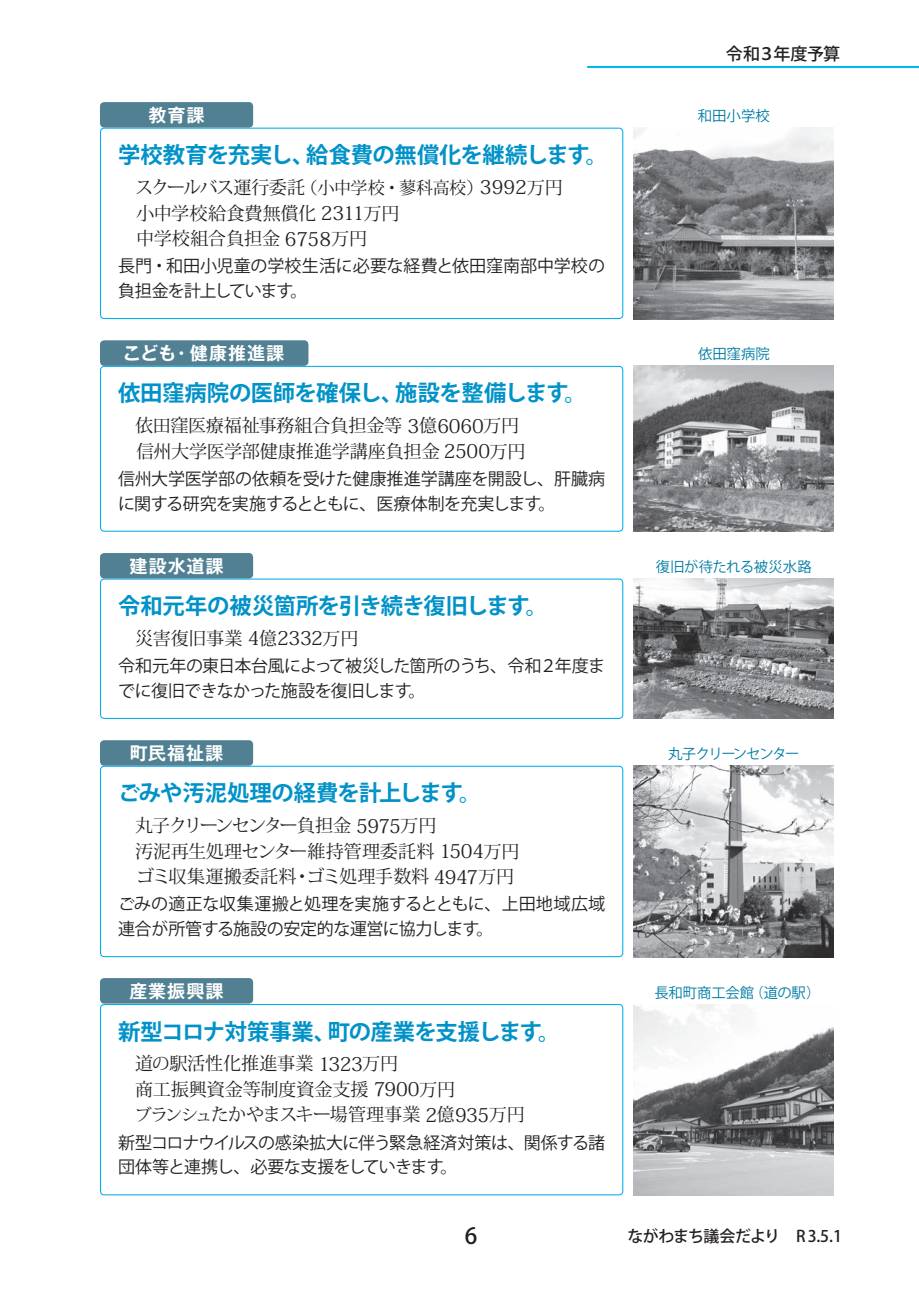
<style>
.page{position:relative;width:919px;height:1289px;background:#fff}
.page>*{position:absolute;margin:0;border:0;box-sizing:border-box;transform-origin:0 0}
.t1{font:700 22.35px "Koz Go Pro";letter-spacing:-.025em;color:#0092c8}
.t2{font:700 22.35px "Koz Go Pro";letter-spacing:-.055em;color:#0092c8}
.t3{font:700 22.35px "Koz Go Pro";letter-spacing:-.005em;color:#0092c8}
.t4{font:700 22.35px "Koz Go Pro";color:#0099d1}
.t5{font:500 22.35px "Koz Go Pro";color:#231f20}
.t6{font:19.2px "Koz Min Pro";color:#231f20}
.t7{font:18px/25.5px "Koz Min Pro";letter-spacing:-.015em;color:#231f20}
.t8{font:700 18px "Gothic MB101 Pro De";letter-spacing:.05em;color:#fff}
.t9{font:18px "Koz Min Pro";letter-spacing:-.075em;color:#231f20}
.t10{font:18px "Koz Min Pro";letter-spacing:.01em;color:#231f20}
.t11{font:16.95px/24.5px "Koz Go Pro";letter-spacing:-.025em;color:#231f20}
.t12{font:16.95px/24.5px "Koz Go Pro";letter-spacing:-.05em;color:#231f20}
.t13{font:16.95px/24.5px "Koz Go Pro";letter-spacing:-.045em;color:#231f20}
.t14{font:16.95px/24.5px "Koz Go Pro";color:#231f20}
.t15{font:16.95px/24.5px "Koz Go Pro";letter-spacing:-.005em;color:#231f20}
.t16{font:16.95px "Koz Min Pro";letter-spacing:-.02em;color:#231f20}
.t17{font:500 16.95px "Koz Go Pro";letter-spacing:-.035em;color:#231f20}
.t18{font:500 15.9px "Koz Go Pro";letter-spacing:-.04em;color:#231f20}
.t19{font:14.4px "Koz Go Pro";letter-spacing:-.02em;color:#007ca4}
.t20{font:14.4px "Koz Go Pro";letter-spacing:-.09em;color:#007ca4}
.s1{font-size:19.2px}
.s2{font-size:18px}
.s3{font-size:16.95px}
</style>
<div class="page">
<hr style="left:587px;top:66px;width:331px;height:2px;background:#00baf1">
<div style="left:100px;top:1003px;width:523px;height:192px;border:1px solid #00aeef;border-radius:4px"></div>
<div style="left:100px;top:765px;width:523px;height:192px;border:1px solid #00aeef;border-radius:4px"></div>
<div style="left:100px;top:128px;width:523px;height:191px;border:1px solid #00aeef;border-radius:4px"></div>
<div style="left:100px;top:366px;width:523px;height:165px;border:1px solid #00aeef;border-radius:4px"></div>
<div style="left:100px;top:578px;width:523px;height:141px;border:1px solid #00aeef;border-radius:4px"></div>
<div style="left:100px;top:978px;width:153px;height:25px;background:#518093;border-radius:4px"></div>
<div style="left:100px;top:340px;width:208px;height:26px;background:#518093;border-radius:4px"></div>
<div style="left:100px;top:102px;width:153px;height:26px;background:#518093;border-radius:4px"></div>
<div style="left:100px;top:553px;width:153px;height:25px;background:#518093;border-radius:4px"></div>
<div style="left:100px;top:740px;width:153px;height:25px;background:#518093;border-radius:4px"></div>
<img style="left:634px;top:578px;width:199px;height:141px">
<img style="left:634px;top:128px;width:199px;height:191px">
<img style="left:634px;top:366px;width:199px;height:166px">
<img style="left:634px;top:765px;width:199px;height:192px">
<img style="left:634px;top:1004px;width:199px;height:191px">
<p class="t8" style="left:148px;top:100px;width:57px">教育課</p>
<p class="t1" style="left:306px;top:141px;width:285px">給食費の無償化を継続します</p>
<p class="t3" style="left:118px;top:141px;width:198px">学校教育を充実し、</p>
<p class="t4" style="left:585px;top:141px;width:24px">。</p>
<p class="t7" style="left:118px;top:174px;width:283px;text-indent:17px">スクールバス運行委託<br>　小中学校給食費無償化 <span class="s1">2311</span>万円　中学校組合負担金 <span class="s1">6758</span>万円</p>
<p class="t15" style="left:290px;top:254px;width:316px;text-indent:-172px">長門・和田小児童の学校生活に必要な経費と依田窪南部中学校の。</p>
<p class="t16" style="left:300px;top:175px;width:184px">（小中学校・蓼科高校）</p>
<p class="t6" style="left:480px;top:174px;width:84px">3992<span class="s2">万円</span></p>
<p class="t12" style="left:118px;top:279px;width:177px">負担金を計上しています</p>
<p class="t8" style="left:123px;top:338px;width:55px">こども</p>
<p class="t8" style="left:172px;top:338px;width:113px">・健康推進課</p>
<p class="t1" style="left:118px;top:379px;width:287px">依田窪病院の医師を確保し、</p>
<p class="t7" style="left:118px;top:412px;width:409px;text-align:center">依田窪医療福祉事務組合負担金等 億<span class="s1">3 6060</span>万円<br>　信州大学医学部健康推進学講座負担金 <span class="s1">2500</span>万円</p>
<p class="t11" style="left:538px;top:467px;width:68px;text-indent:-420px">信州大学医学部の依頼を受けた健康推進学講座を開設し、肝臓病。</p>
<p class="t1" style="left:395px;top:379px;width:175px">施設を整備します</p>
<p class="t4" style="left:564px;top:379px;width:24px">。</p>
<p class="t13" style="left:118px;top:491px;width:425px">に関する研究を実施するとともに、医療体制を充実します</p>
<p class="t8" style="left:130px;top:551px;width:95px">建設水道課</p>
<p class="t1" style="left:118px;top:591px;width:413px">令和元年の被災箇所を引き続き復旧します</p>
<p class="t7" style="left:135px;top:625px;width:225px">災害復旧事業 億<span class="s1">4 2332</span>万円</p>
<p class="t13" style="left:408px;top:654px;width:198px;text-indent:-290px">令和元年の東日本台風によって被災した箇所のうち、令和２年度ま。</p>
<p class="t4" style="left:525px;top:591px;width:24px">。</p>
<p class="t11" style="left:118px;top:678px;width:295px">でに復旧できなかった施設を復旧します</p>
<p class="t8" style="left:130px;top:738px;width:95px">町民福祉課</p>
<p class="t1" style="left:118px;top:778px;width:346px">ごみや汚泥処理の経費を計上します</p>
<p class="t9" style="left:135px;top:812px;width:303px">丸子クリーンセンター負担金 <span class="s1">5975</span>万円</p>
<p class="t7" style="left:135px;top:837px;width:386px">汚泥再生処理センター維持管理委託料 <span class="s1">1504</span>万円</p>
<p class="t7" style="left:306px;top:863px;width:209px">ゴミ処理手数料 <span class="s1">4947</span>万円</p>
<p class="t4" style="left:459px;top:778px;width:24px">。</p>
<p class="t10" style="left:118px;top:863px;width:180px">　ゴミ収集運搬委託料</p>
<p class="t14" style="left:476px;top:892px;width:130px;text-indent:-358px">ごみの適正な収集運搬と処理を実施するとともに、上田地域広域。</p>
<p class="t7" style="left:293px;top:863px;width:20px">・</p>
<p class="t11" style="left:118px;top:916px;width:363px">連合が所管する施設の安定的な運営に協力します</p>
<p class="t8" style="left:129px;top:975px;width:96px">産業振興課</p>
<p class="t1" style="left:118px;top:1016px;width:220px">新型コロナ対策事業、</p>
<p class="t7" style="left:135px;top:1050px;width:265px">道の駅活性化推進事業 <span class="s1">1323</span>万円</p>
<p class="t7" style="left:135px;top:1075px;width:321px">商工振興資金等制度資金支援 <span class="s1">7900</span>万円</p>
<p class="t7" style="left:118px;top:1101px;width:408px"><span class="s3">　ブランシュ</span>たかやまスキー場管理事業 億<span class="s1">2 935</span>万円</p>
<p class="t12" style="left:440px;top:1130px;width:166px;text-indent:-322px">新型コロナウイルスの感染拡大に伴う緊急経済対策は、関係する諸。</p>
<p class="t2" style="left:328px;top:1016px;width:216px">町の産業を支援します</p>
<p class="t1" style="left:538px;top:1016px;width:24px">。</p>
<p class="t12" style="left:118px;top:1155px;width:327px">団体等と連携し、必要な支援をしていきます</p>
<p class="t5" style="left:465px;top:1221px;width:14px">6</p>
<p class="t17" style="left:725px;top:43px;width:116px">令和３年度予算</p>
<p class="t19" style="left:698px;top:106px;width:73px">和田小学校</p>
<p class="t19" style="left:698px;top:345px;width:73px">依田窪病院</p>
<p class="t19" style="left:656px;top:557px;width:157px">復旧が待たれる被災水路</p>
<p class="t20" style="left:668px;top:744px;width:133px">丸子クリーンセンター</p>
<p class="t19" style="left:654px;top:982px;width:101px">長和町商工会館</p>
<p class="t19" style="left:749px;top:982px;width:73px">（道の駅(</p>
<p class="t18" style="left:627px;top:1226px;width:216px">ながわまち議会だより　R3.5.1</p>
</div>
